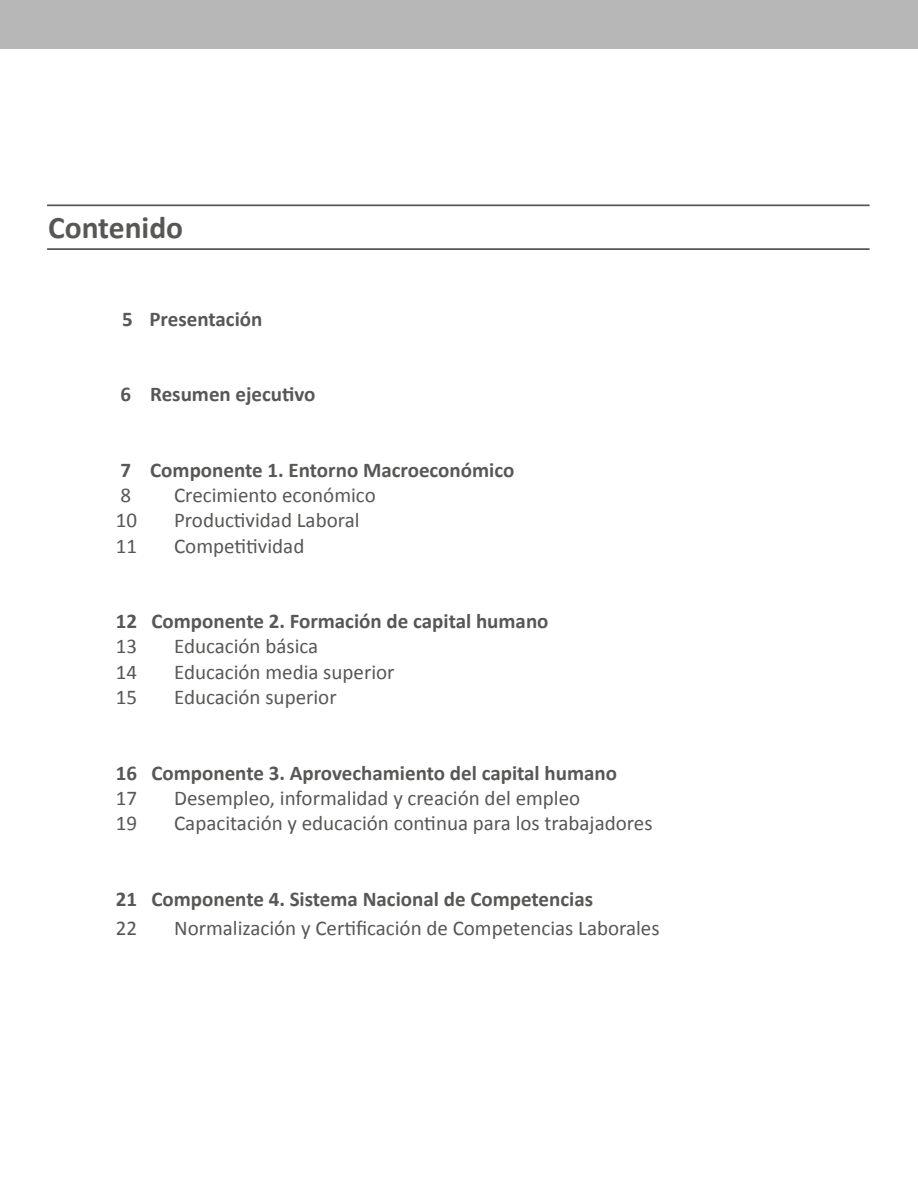
<style>
.page{position:relative;width:918px;height:1191px;background:#fff}
.page>*{position:absolute;margin:0;border:0;box-sizing:border-box;transform-origin:0 0}
.t1{font:700 31.5px "Calibri";color:#575756}
.t2{font:21px "Calibri";color:#575756}
.t3{font:700 21px "Calibri";color:#575756}
</style>
<div class="page">
<div style="left:0;top:0;width:918px;height:49px;background:#b7b7b7"></div>
<hr style="left:47px;top:248px;width:822px;height:2px;background:#575756">
<hr style="left:47px;top:204px;width:822px;height:2px;background:#575756">
<h1 class="t1" style="left:48px;top:207px;width:137px">Contenido</h1>
<p class="t3" style="left:122px;top:305px;width:142px">5 Presentación</p>
<p class="t3" style="left:121px;top:381px;width:196px">6 Resumen ejecutivo</p>
<p class="t3" style="left:121px;top:456px;width:395px">7 Componente 1. Entorno Macroeconómico</p>
<p class="t2" style="left:121px;top:482px;width:12px">8</p>
<p class="t2" style="left:174px;top:482px;width:203px">Crecimiento económico</p>
<p class="t2" style="left:116px;top:507px;width:23px">10</p>
<p class="t2" style="left:174px;top:507px;width:187px">Productividad Laboral</p>
<p class="t2" style="left:116px;top:532px;width:23px">11</p>
<p class="t2" style="left:174px;top:532px;width:132px">Competitividad</p>
<p class="t3" style="left:116px;top:608px;width:434px">12 Componente 2. Formación de capital humano</p>
<p class="t2" style="left:116px;top:633px;width:23px">13</p>
<p class="t2" style="left:174px;top:633px;width:146px">Educación básica</p>
<p class="t2" style="left:116px;top:658px;width:23px">14</p>
<p class="t2" style="left:174px;top:658px;width:222px">Educación media superior</p>
<p class="t2" style="left:116px;top:683px;width:23px">15</p>
<p class="t2" style="left:174px;top:683px;width:164px">Educación superior</p>
<p class="t3" style="left:116px;top:759px;width:503px">16 Componente 3. Aprovechamiento del capital humano</p>
<p class="t2" style="left:116px;top:784px;width:23px">17</p>
<p class="t2" style="left:174px;top:784px;width:408px">Desempleo, informalidad y creación del empleo</p>
<p class="t2" style="left:116px;top:809px;width:23px">19</p>
<p class="t2" style="left:174px;top:809px;width:480px">Capacitación y educación continua para los trabajadores</p>
<p class="t3" style="left:116px;top:885px;width:479px">21 Componente 4. Sistema Nacional de Competencias</p>
<p class="t2" style="left:116px;top:914px;width:23px">22</p>
<p class="t2" style="left:174px;top:914px;width:487px">Normalización y Certificación de Competencias Laborales</p>
</div>
